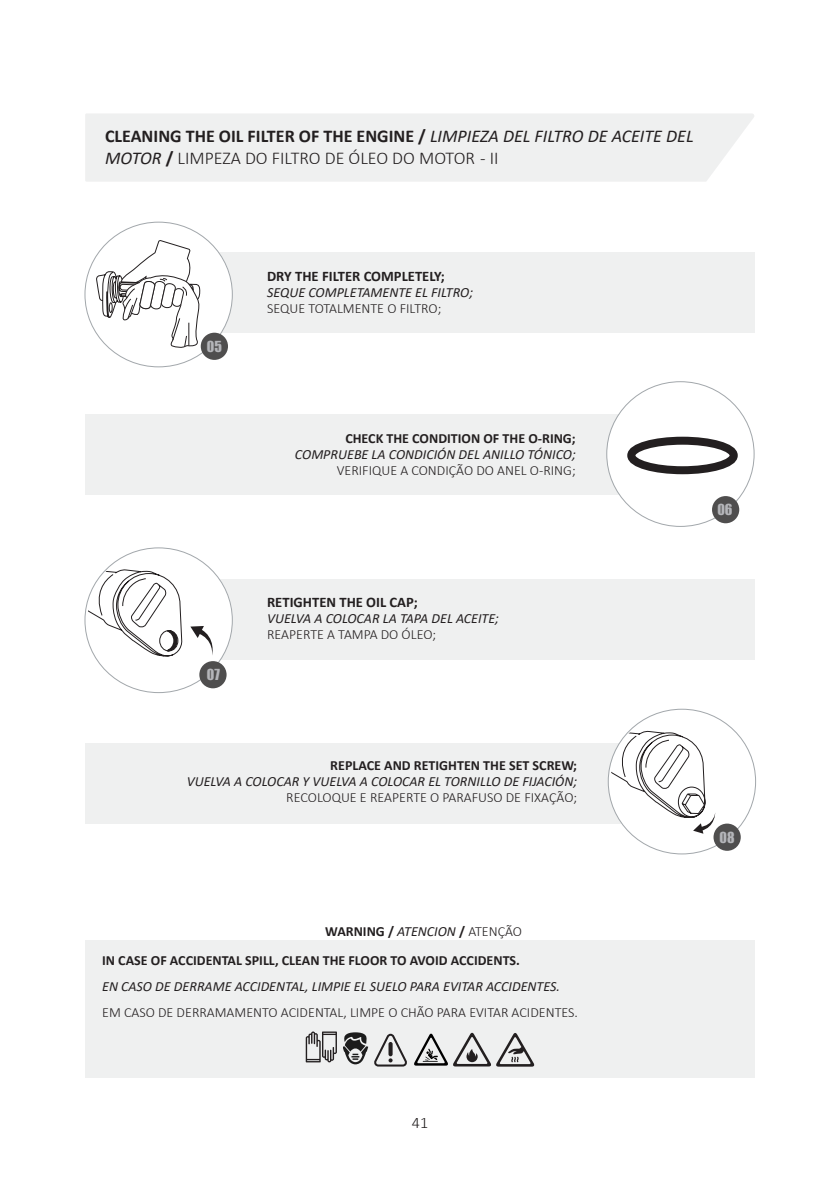
<style>
.page{position:relative;width:840px;height:1191px;background:#fff}
.page>*{position:absolute;margin:0;border:0;box-sizing:border-box;transform-origin:0 0}
.Subtitulo{font:700 18px/21.6px "Calibri";color:#231f20}
.t1{font:300 16px "Calibri";color:#231f20}
.t2{font:700 14.6px "Calibri";color:#231f20}
.t3{font:italic 14px "Calibri";color:#231f20}
.t4{font:300 14px "Calibri";color:#231f20}
.t5{font:700 14px "Calibri";color:#231f20}
.t6{font:14px "Impact";color:#b4b5b9}
.s1{font-weight:400;font-style:italic}
.s2{font-weight:300}
</style>
<div class="page">
<div style="left:85px;top:743px;width:585px;height:80px;background:#eff0f0"></div>
<div style="left:168px;top:579px;width:586px;height:80px;background:#eff0f0"></div>
<div style="left:85px;top:414px;width:585px;height:80px;background:#eff0f0"></div>
<div style="left:168px;top:252px;width:586px;height:81px;background:#eff0f0"></div>
<div style="left:85px;top:939px;width:669px;height:138px;background:#eff0f0"></div>
<div style="left:85px;top:114px;width:669px;height:68px;background:#eff0f0"></div>
<div style="left:606px;top:382px;width:147px;height:145px;background:#fff;border-radius:50%"></div>
<div style="left:711px;top:496px;width:27px;height:27px;background:#4f4e4e;border-radius:50%"></div>
<div style="left:85px;top:222px;width:147px;height:144px;background:#fff;border-radius:50%"></div>
<div style="left:201px;top:333px;width:27px;height:27px;background:#4f4e4e;border-radius:50%"></div>
<div style="left:85px;top:547px;width:147px;height:145px;background:#fff;border-radius:50%"></div>
<div style="left:199px;top:661px;width:27px;height:27px;background:#4f4e4e;border-radius:50%"></div>
<div style="left:608px;top:709px;width:147px;height:145px;background:#fff;border-radius:50%"></div>
<div style="left:713px;top:823px;width:27px;height:28px;background:#4f4e4e;border-radius:50%"></div>
<svg style="left:611px;top:730px;width:103px;height:103px"></svg>
<svg style="left:190px;top:626px;width:23px;height:29px"></svg>
<svg style="left:88px;top:568px;width:94px;height:91px"></svg>
<svg style="left:96px;top:240px;width:104px;height:108px"></svg>
<div style="left:627px;top:437px;width:110px;height:37px;border:8px solid #231f20;border-radius:50%"></div>
<svg style="left:374px;top:1033px;width:33px;height:33px"></svg>
<svg style="left:305px;top:1031px;width:32px;height:31px"></svg>
<svg style="left:414px;top:1032px;width:120px;height:34px"></svg>
<svg style="left:343px;top:1032px;width:25px;height:32px"></svg>
<p class="Subtitulo" style="left:105px;top:125px;width:589px">CLEANING THE OIL FILTER OF THE ENGINE / <span class="s1">LIMPIEZA DEL FILTRO DE ACEITE DEL<br>MOTOR</span> / <span class="s2">LIMPEZA DO FILTRO DE ÓLEO DO MOTOR - II</span></p>
<p class="t6" style="left:207px;top:335px;width:17px">05</p>
<p class="t2" style="left:267px;top:265px;width:179px">DRY THE FILTER COMPLETELY;</p>
<p class="t3" style="left:267px;top:282px;width:207px">SEQUE COMPLETAMENTE EL FILTRO;</p>
<p class="t4" style="left:267px;top:299px;width:176px">SEQUE TOTALMENTE O FILTRO;</p>
<p class="t5" style="left:345px;top:428px;width:232px">CHECK THE CONDITION OF THE O-RING;</p>
<p class="t3" style="left:295px;top:444px;width:282px">COMPRUEBE LA CONDICIÓN DEL ANILLO TÓNICO;</p>
<p class="t4" style="left:336px;top:461px;width:240px">VERIFIQUE A CONDIÇÃO DO ANEL O-RING;</p>
<p class="t6" style="left:207px;top:664px;width:14px">07</p>
<p class="t2" style="left:267px;top:592px;width:152px">RETIGHTEN THE OIL CAP;</p>
<p class="t3" style="left:267px;top:609px;width:233px">VUELVA A COLOCAR LA TAPA DEL ACEITE;</p>
<p class="t4" style="left:267px;top:626px;width:170px">REAPERTE A TAMPA DO ÓLEO;</p>
<p class="t5" style="left:330px;top:755px;width:248px">REPLACE AND RETIGHTEN THE SET SCREW;</p>
<p class="t3" style="left:187px;top:771px;width:391px">VUELVA A COLOCAR Y VUELVA A COLOCAR EL TORNILLO DE FIJACIÓN;</p>
<p class="t4" style="left:286px;top:788px;width:292px">RECOLOQUE E REAPERTE O PARAFUSO DE FIXAÇÃO;</p>
<p class="t5" style="left:325px;top:921px;width:198px">WARNING / <span class="s1">ATENCION</span> / <span class="s2">ATENÇÃO</span></p>
<p class="t5" style="left:102px;top:950px;width:419px">IN CASE OF ACCIDENTAL SPILL, CLEAN THE FLOOR TO AVOID ACCIDENTS.</p>
<p class="t3" style="left:102px;top:976px;width:459px">EN CASO DE DERRAME ACCIDENTAL, LIMPIE EL SUELO PARA EVITAR ACCIDENTES.</p>
<p class="t4" style="left:102px;top:1003px;width:477px">EM CASO DE DERRAMAMENTO ACIDENTAL, LIMPE O CHÃO PARA EVITAR ACIDENTES.</p>
<p class="t1" style="left:411px;top:1112px;width:18px">41</p>
<p class="t6" style="left:717px;top:499px;width:17px">06</p>
<p class="t6" style="left:719px;top:826px;width:16px">08</p>
</div>
